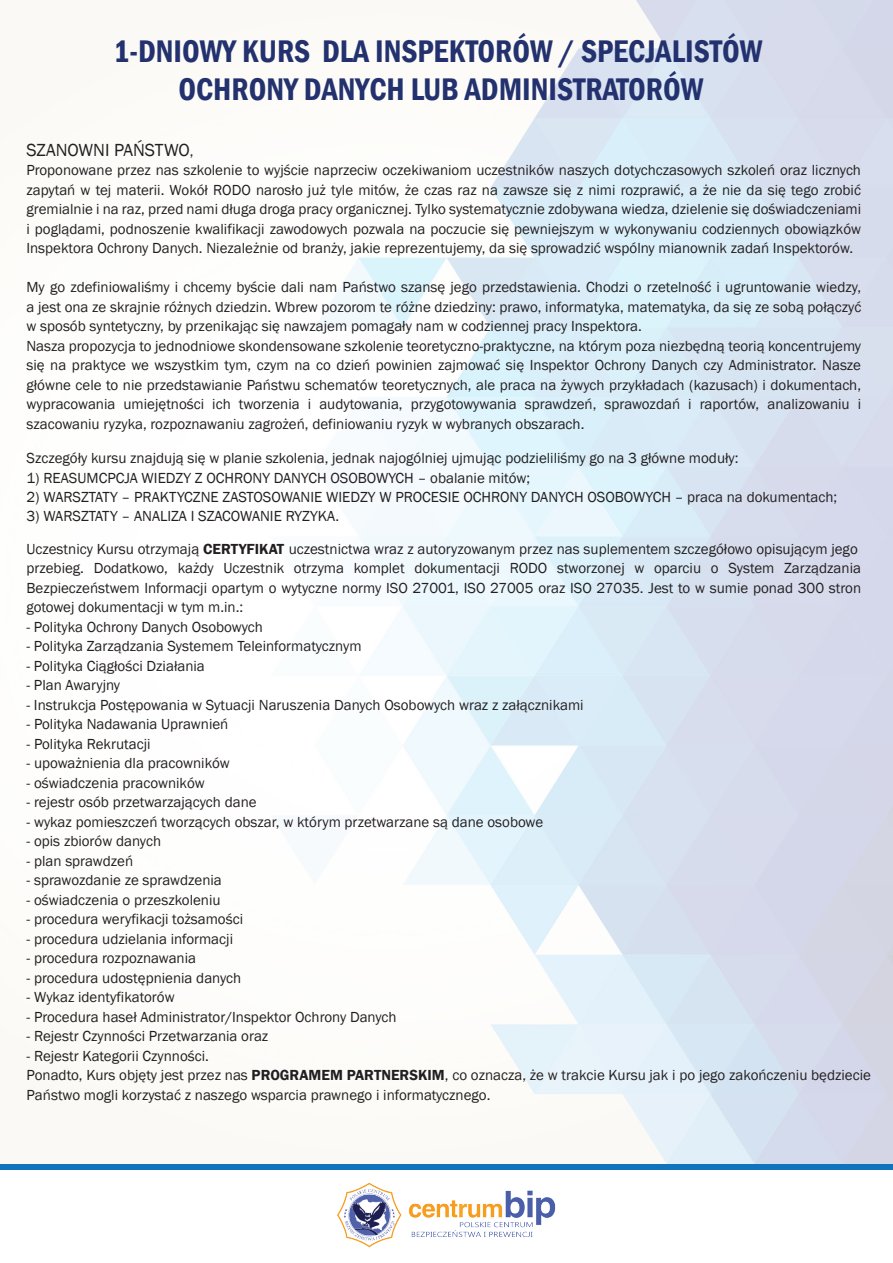
<style>
.page{position:relative;width:893px;height:1263px;background:#fff}
.page>*{position:absolute;margin:0;border:0;box-sizing:border-box;transform-origin:0 0}
.t1{font:600 condensed 32.1px/37.8px "Franklin Gothic";color:#23326f;text-align:center}
.t2{font:18px "Franklin Gothic";color:#231f20}
.t3{font:15px/19.5px "Franklin Gothic";color:#231f20}
.s1{font-size:15px}
.s2{font-weight:600}
</style>
<div class="page">
<div style="left:0;top:1164px;width:893px;height:5px;background:#1074bc"></div>
<img style="left:337px;top:1182px;width:219px;height:66px">
<h1 class="t1" style="left:113px;top:32px;width:650px">1-DNIOWY KURS DLA INSPEKTORÓW / SPECJALISTÓW<br>OCHRONY DANYCH LUB ADMINISTRATORÓW</h1>
<p class="t2" style="left:26px;top:139px;width:169px">SZANOWNI PAŃSTWO<span class="s1">,</span></p>
<p class="t3" style="left:26px;top:161px;width:836px;text-align:justify">Proponowane przez nas szkolenie to wyjście naprzeciw oczekiwaniom uczestników naszych dotychczasowych szkoleń oraz licznych zapytań w tej materii. Wokół RODO narosło już tyle mitów, że czas raz na zawsze się z nimi rozprawić, a że nie da się tego zrobić gremialnie i na raz, przed nami długa droga pracy organicznej. Tylko systematycznie zdobywana wiedza, dzielenie się doświadczeniami i poglądami, podnoszenie kwalifikacji zawodowych pozwala na poczucie się pewniejszym w wykonywaniu codziennych obowiązków Inspektora Ochrony Danych. Niezależnie od branży, jakie reprezentujemy, da się sprowadzić wspólny mianownik zadań Inspektorów.</p>
<p class="t3" style="left:26px;top:278px;width:836px">My go zdefiniowaliśmy i chcemy byście dali nam Państwo szansę jego przedstawienia. Chodzi o rzetelność i ugruntowanie wiedzy, a jest ona ze skrajnie różnych dziedzin. Wbrew pozorom te różne dziedziny: prawo, informatyka, matematyka, da się ze sobą połączyć w sposób syntetyczny, by przenikając się nawzajem pomagały nam w codziennej pracy Inspektora.<br>Nasza propozycja to jednodniowe skondensowane szkolenie teoretyczno-praktyczne, na którym poza niezbędną teorią koncentrujemy się na praktyce we wszystkim tym, czym na co dzień powinien zajmować się Inspektor Ochrony Danych czy Administrator. Nasze główne cele to nie przedstawianie Państwu schematów teoretycznych, ale praca na żywych przykładach (kazusach) i dokumentach, wypracowania umiejętności ich tworzenia i audytowania, przygotowywania sprawdzeń, sprawozdań i raportów, analizowaniu i szacowaniu ryzyka, rozpoznawaniu zagrożeń, definiowaniu ryzyk w wybranych obszarach.</p>
<p class="t3" style="left:27px;top:449px;width:714px">Szczegóły kursu znajdują się w planie szkolenia, jednak najogólniej ujmując podzieliliśmy go na 3 główne moduły:</p>
<p class="t3" style="left:27px;top:468px;width:505px">1) REASUMCPCJA WIEDZY Z OCHRONY DANYCH OSOBOWYCH – obalanie mitów;</p>
<p class="t3" style="left:27px;top:488px;width:812px">2) WARSZTATY – PRAKTYCZNE ZASTOSOWANIE WIEDZY W PROCESIE OCHRONY DANYCH OSOBOWYCH – praca na dokumentach;</p>
<p class="t3" style="left:26px;top:500px;width:833px;line-height:32.8px">3) WARSZTATY – ANALIZA I SZACOWANIE RYZYKA.<br>Uczestnicy Kursu otrzymają <span class="s2">CERTYFIKAT</span> uczestnictwa wraz z autoryzowanym przez nas suplementem szczegółowo opisującym jego</p>
<p class="t3" style="left:26px;top:559px;width:836px;text-align:justify">przebieg. Dodatkowo, każdy Uczestnik otrzyma komplet dokumentacji RODO stworzonej w oparciu o System Zarządzania Bezpieczeństwem Informacji opartym o wytyczne normy ISO 27001, ISO 27005 oraz ISO 27035. Jest to w sumie ponad 300 stron gotowej dokumentacji w tym m.in.:</p>
<p class="t3" style="left:26px;top:617px;width:238px">- Polityka Ochrony Danych Osobowych</p>
<p class="t3" style="left:26px;top:637px;width:337px">- Polityka Zarządzania Systemem Teleinformatycznym</p>
<p class="t3" style="left:26px;top:656px;width:180px">- Polityka Ciągłości Działania</p>
<p class="t3" style="left:26px;top:676px;width:95px">- Plan Awaryjny</p>
<p class="t3" style="left:26px;top:695px;width:559px">- Instrukcja Postępowania w Sytuacji Naruszenia Danych Osobowych wraz z załącznikami</p>
<p class="t3" style="left:27px;top:715px;width:203px">- Polityka Nadawania Uprawnień</p>
<p class="t3" style="left:27px;top:734px;width:126px">- Polityka Rekrutacji</p>
<p class="t3" style="left:27px;top:754px;width:205px">- upoważnienia dla pracowników</p>
<p class="t3" style="left:27px;top:773px;width:180px">- oświadczenia pracowników</p>
<p class="t3" style="left:27px;top:793px;width:232px">- rejestr osób przetwarzających dane</p>
<p class="t3" style="left:27px;top:812px;width:518px">- wykaz pomieszczeń tworzących obszar, w którym przetwarzane są dane osobowe</p>
<p class="t3" style="left:27px;top:832px;width:136px">- opis zbiorów danych</p>
<p class="t3" style="left:27px;top:851px;width:108px">- plan sprawdzeń</p>
<p class="t3" style="left:27px;top:871px;width:197px">- sprawozdanie ze sprawdzenia</p>
<p class="t3" style="left:27px;top:890px;width:196px">- oświadczenia o przeszkoleniu</p>
<p class="t3" style="left:27px;top:910px;width:218px">- procedura weryfikacji tożsamości</p>
<p class="t3" style="left:27px;top:929px;width:208px">- procedura udzielania informacji</p>
<p class="t3" style="left:27px;top:949px;width:171px">- procedura rozpoznawania</p>
<p class="t3" style="left:27px;top:968px;width:216px">- procedura udostępnienia danych</p>
<p class="t3" style="left:27px;top:988px;width:150px">- Wykaz identyfikatorów</p>
<p class="t3" style="left:27px;top:1007px;width:372px">- Procedura haseł Administrator/Inspektor Ochrony Danych</p>
<p class="t3" style="left:27px;top:1027px;width:243px">- Rejestr Czynności Przetwarzania oraz</p>
<p class="t3" style="left:27px;top:1046px;width:846px">- Rejestr Kategorii Czynności.<br>Ponadto, Kurs objęty jest przez nas <span class="s2">PROGRAMEM PARTNERSKIM</span>, co oznacza, że w trakcie Kursu jak i po jego zakończeniu będziecie<br>Państwo mogli korzystać z naszego wsparcia prawnego i informatycznego.</p>
</div>
